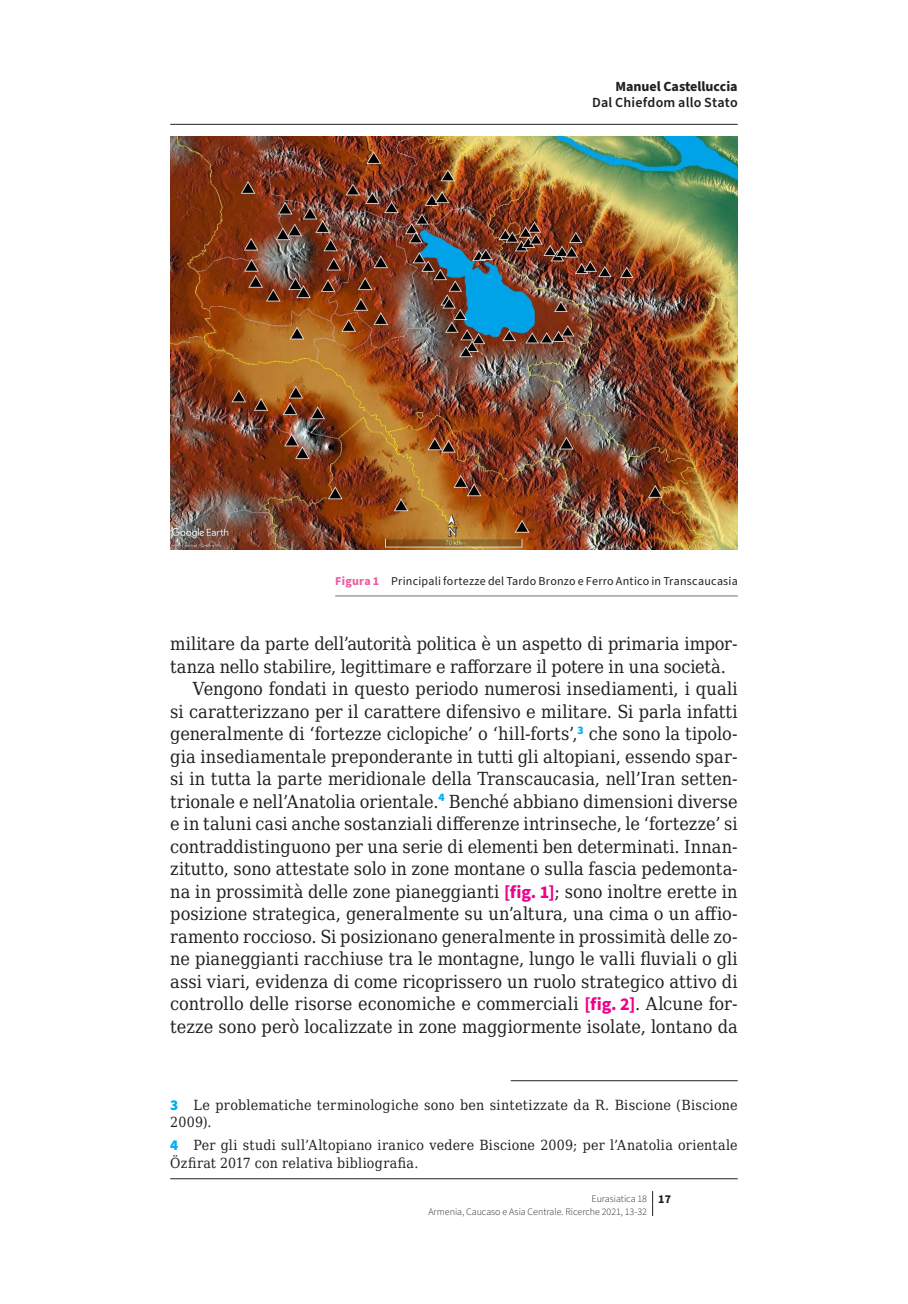
<style>
.page{position:relative;width:908px;height:1304px;background:#fff}
.page>*{position:absolute;margin:0;border:0;box-sizing:border-box;transform-origin:0 0}
.t1{font:18px "DejaVu Serif Condensed";letter-spacing:.005em;color:#231f20}
.t2{font:14px/17.6px "DejaVu Serif Condensed";letter-spacing:.02em;color:#231f20}
.t3{font:600 14px "Source Sans Pro";letter-spacing:.015em;color:#231f20}
.t4{font:700 14px "Source Sans Pro";color:#231f20}
.t5{font:12px "Source Sans Pro";letter-spacing:.02em;color:#231f20}
.t6{font:300 10px/12.4px "Source Sans Pro";color:#231f20}
.s1{font-weight:700;color:#ef59a1}
.s2{font-family:"Source Sans Pro";font-weight:700;color:#ed028c}
.s3{font-family:"Source Sans Pro";font-weight:900;font-size:15px;color:#00aeef}
.s4{font-weight:700;font-size:12px}
</style>
<div class="page">
<svg style="left:652px;top:1191px;width:1px;height:25px"></svg>
<hr style="left:510px;top:1080px;width:227px;height:1px;background:#231f20">
<img style="left:170px;top:137px;width:567px;height:412px">
<hr style="left:335px;top:596px;width:402px;height:1px;background:#6c6d70">
<hr style="left:170px;top:124px;width:567px;height:1px;background:#231f20">
<hr style="left:170px;top:1178px;width:567px;height:1px;background:#231f20">
<p class="t4" style="left:615px;top:77px;width:124px">Manuel Castelluccia</p>
<p class="t3" style="left:592px;top:93px;width:147px">Dal Chiefdom allo Stato</p>
<p class="t5" style="left:335px;top:572px;width:404px"><span class="s1">Figura 1</span> Principali fortezze del Tardo Bronzo e Ferro Antico in Transcaucasia</p>
<p class="t1" style="left:170px;top:630px;width:568px">militare da parte dell’autorità politica è un aspetto di primaria impor-</p>
<p class="t1" style="left:170px;top:653px;width:557px">tanza nello stabilire, legittimare e rafforzare il potere in una società.</p>
<p class="t1" style="left:193px;top:675px;width:546px">Vengono fondati in questo periodo numerosi insediamenti, i quali</p>
<p class="t1" style="left:170px;top:698px;width:568px">si caratterizzano per il carattere difensivo e militare. Si parla infatti</p>
<p class="t1" style="left:170px;top:720px;width:568px">generalmente di ‘fortezze ciclopiche’ o ‘hill-forts’,<sup>3</sup> che sono la tipolo-</p>
<p class="t1" style="left:170px;top:743px;width:568px">gia insediamentale preponderante in tutti gli altopiani, essendo spar-</p>
<p class="t1" style="left:170px;top:765px;width:568px">si in tutta la parte meridionale della Transcaucasia, nell’Iran setten-</p>
<p class="t1" style="left:170px;top:788px;width:568px">trionale e nell’Anatolia orientale.<sup>4</sup> Benché abbiano dimensioni diverse</p>
<p class="t1" style="left:170px;top:810px;width:568px">e in taluni casi anche sostanziali differenze intrinseche, le ‘fortezze’ si</p>
<p class="t1" style="left:170px;top:833px;width:568px">contraddistinguono per una serie di elementi ben determinati. Innan-</p>
<p class="t1" style="left:170px;top:855px;width:568px">zitutto, sono attestate solo in zone montane o sulla fascia pedemonta-</p>
<p class="t1" style="left:170px;top:878px;width:568px">na in prossimità delle zone pianeggianti <span class="s2">[fig. 1]</span>; sono inoltre erette in</p>
<p class="t1" style="left:170px;top:900px;width:568px">posizione strategica, generalmente su un’altura, una cima o un affio-</p>
<p class="t1" style="left:170px;top:923px;width:568px">ramento roccioso. Si posizionano generalmente in prossimità delle zo-</p>
<p class="t1" style="left:170px;top:945px;width:568px">ne pianeggianti racchiuse tra le montagne, lungo le valli fluviali o gli</p>
<p class="t1" style="left:170px;top:968px;width:568px">assi viari, evidenza di come ricoprissero un ruolo strategico attivo di</p>
<p class="t1" style="left:170px;top:990px;width:568px">controllo delle risorse economiche e commerciali <span class="s2">[fig. 2]</span>. Alcune for-</p>
<p class="t1" style="left:170px;top:1013px;width:568px">tezze sono però localizzate in zone maggiormente isolate, lontano da</p>
<p class="t2" style="left:170px;top:1095px;width:568px"><span class="s3">3</span> Le problematiche terminologiche sono ben sintetizzate da R. Biscione (Biscione<br>2009).</p>
<p class="t2" style="left:170px;top:1136px;width:568px"><span class="s3">4</span> Per gli studi sull’Altopiano iranico vedere Biscione 2009; per l’Anatolia orientale<br>Özfirat 2017 con relativa bibliografia.</p>
<p class="t6" style="left:428px;top:1193px;width:244px;text-indent:163px">Eurasiatica 18 <span class="s4">17<br></span>Armenia, Caucaso e Asia Centrale. Ricerche 2021, 13-32</p>
</div>
